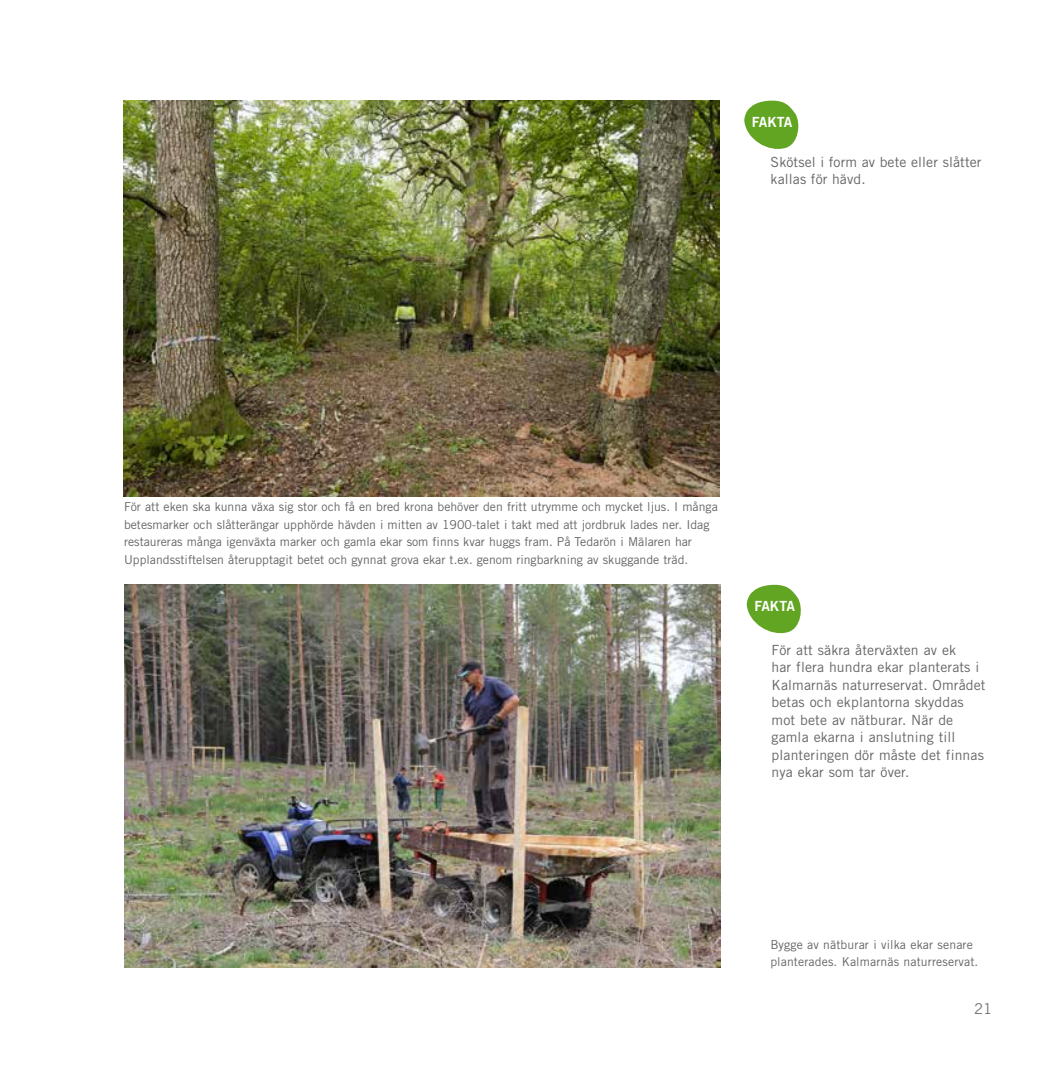
<style>
.page{position:relative;width:1042px;height:1092px;background:#fff}
.page>*{position:absolute;margin:0;border:0;box-sizing:border-box;transform-origin:0 0}
.t1{font:14.88px "Trade Gothic";color:#707172}
.t2{font:14px/17.5px "Trade Gothic";letter-spacing:.01em;color:#646567}
.t3{font:14px "Trade Gothic Bold Two";letter-spacing:-.055em;color:#fff}
.t4{font:12.25px/17.5px "Trade Gothic";color:#646567}
</style>
<div class="page">
<img style="left:123px;top:100px;width:596px;height:396px">
<img style="left:124px;top:584px;width:596px;height:383px">
<svg style="left:744px;top:101px;width:55px;height:48px"></svg>
<svg style="left:747px;top:584px;width:54px;height:50px"></svg>
<p class="t3" style="left:752px;top:113px;width:42px">FAKTA</p>
<p class="t2" style="left:770px;top:153px;width:212px">Skötsel i form av bete eller slåtter kallas för hävd.</p>
<p class="t4" style="left:124px;top:497px;width:595px">För att eken ska kunna växa sig stor och få en bred krona behöver den fritt utrymme och mycket ljus. I många betesmarker och slåtterängar upphörde hävden i mitten av 1900-talet i takt med att jordbruk lades ner. Idag restaureras många igenväxta marker och gamla ekar som finns kvar huggs fram. På Tedarön i Mälaren har Upplandsstiftelsen återupptagit betet och gynnat grova ekar t.ex. genom ringbarkning av skuggande träd.</p>
<p class="t3" style="left:754px;top:597px;width:42px">FAKTA</p>
<p class="t2" style="left:771px;top:640px;width:215px">För att säkra återväxten av ek<br>har flera hundra ekar planterats i<br>Kalmarnäs naturreservat. Området betas och ekplantorna skyddas mot bete av nätburar. När de gamla ekarna i anslutning till planteringen dör måste det finnas nya ekar som tar över.</p>
<p class="t4" style="left:770px;top:935px;width:209px">Bygge av nätburar i vilka ekar senare planterades. Kalmarnäs naturreservat.</p>
<p class="t1" style="left:974px;top:999px;width:20px">21</p>
</div>
